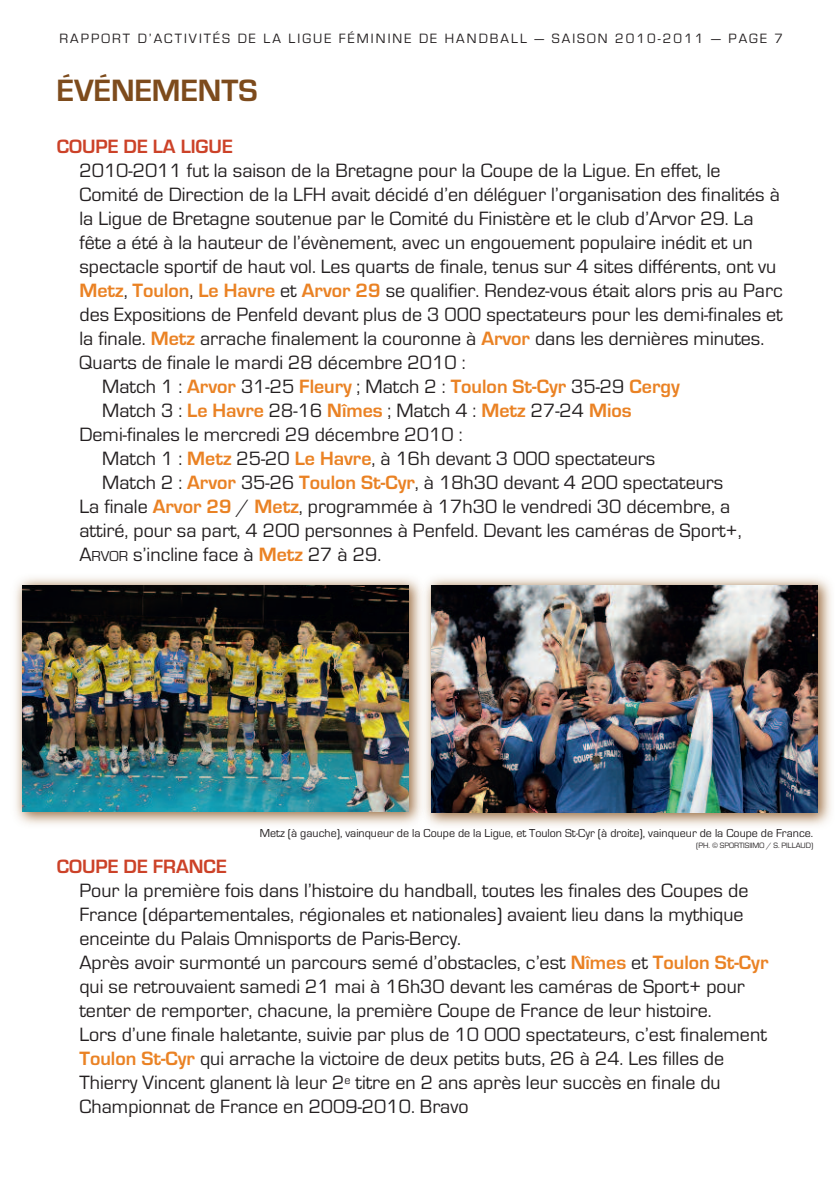
<style>
.page{position:relative;width:840px;height:1191px;background:#fff}
.page>*{position:absolute;margin:0;border:0;box-sizing:border-box;transform-origin:0 0}
.t1{font:700 32px "Eurostile";color:#7d4b1c}
.t2{font:20px/24px "Eurostile";color:#231f20}
.t3{font:700 20px "Eurostile";color:#ea8224}
.t4{font:700 20px "Eurostile";color:#cc4228}
.t5{font:14px "Eurostile";letter-spacing:.145em;color:#231f20}
.t6{font:12px "Eurostile";color:#231f20}
.t7{font:8px "Eurostile";color:#231f20}
.s1{font-weight:700;color:#ea8224}
.s2{font-weight:400;color:#231f20}
.s3{font-size:15px}
</style>
<div class="page">
<img style="left:15px;top:577px;width:816px;height:249px">
<img style="left:431px;top:585px;width:385px;height:227px">
<img style="left:23px;top:585px;width:385px;height:226px">
<p class="t5" style="left:59px;top:30px;width:725px">RAPPORT D’ACTIVITÉS DE LA LIGUE FÉMININE DE HANDBALL — SAISON 2010-2011 — PAGE 7</p>
<h1 class="t1" style="left:57px;top:71px;width:202px">ÉVÉNEMENTS</h1>
<p class="t4" style="left:57px;top:134px;width:177px">COUPE DE LA LIGUE</p>
<p class="t2" style="left:79px;top:158px;width:642px">2010-2011 fut la saison de la Bretagne pour la Coupe de la Ligue. En effet, le</p>
<p class="t2" style="left:79px;top:182px;width:701px">Comité de Direction de la LFH avait décidé d’en déléguer l’organisation des finalités à</p>
<p class="t2" style="left:79px;top:206px;width:675px">la Ligue de Bretagne soutenue par le Comité du Finistère et le club d’Arvor 29. La</p>
<p class="t2" style="left:79px;top:230px;width:674px">fête a été à la hauteur de l’évènement, avec un engouement populaire inédit et un</p>
<p class="t2" style="left:79px;top:254px;width:698px">spectacle sportif de haut vol. Les quarts de finale, tenus sur 4 sites différents, ont vu</p>
<p class="t2" style="left:79px;top:278px;width:704px"><span class="s1">Metz</span>, <span class="s1">Toulon</span>, <span class="s1">Le Havre</span> et <span class="s1">Arvor 29</span> se qualifier. Rendez-vous était alors pris au Parc</p>
<p class="t2" style="left:79px;top:302px;width:704px">des Expositions de Penfeld devant plus de 3 000 spectateurs pour les demi-finales et</p>
<p class="t2" style="left:79px;top:326px;width:686px">la finale. <span class="s1">Metz</span> arrache finalement la couronne à <span class="s1">Arvor</span> dans les dernières minutes.</p>
<p class="t2" style="left:79px;top:350px;width:387px">Quarts de finale le mardi 28 décembre 2010 :</p>
<p class="t3" style="left:102px;top:374px;width:578px"><span class="s2">Match 1 :</span> Arvor <span class="s2">31-25</span> Fleury <span class="s2">; Match 2 :</span> Toulon St-Cyr <span class="s2">35-29</span> Cergy</p>
<p class="t2" style="left:102px;top:398px;width:530px">Match 3 : <span class="s1">Le Havre</span> 28-16 <span class="s1">Nîmes</span> ; Match 4 : <span class="s1">Metz</span> 27-24 <span class="s1">Mios</span></p>
<p class="t2" style="left:79px;top:422px;width:384px">Demi-finales le mercredi 29 décembre 2010 :</p>
<p class="t2" style="left:102px;top:446px;width:554px">Match 1 : <span class="s1">Metz</span> 25-20 <span class="s1">Le Havre</span>, à 16h devant 3 000 spectateurs</p>
<p class="t2" style="left:102px;top:470px;width:622px">Match 2 : <span class="s1">Arvor</span> 35-26 <span class="s1">Toulon St-Cyr</span>, à 18h30 devant 4 200 spectateurs</p>
<p class="t2" style="left:79px;top:494px;width:652px">La finale <span class="s1">Arvor 29</span> / <span class="s1">Metz</span>, programmée à 17h30 le vendredi 30 décembre, a</p>
<p class="t2" style="left:79px;top:518px;width:663px">attiré, pour sa part, 4 200 personnes à Penfeld. Devant les caméras de Sport+,</p>
<p class="t2" style="left:79px;top:542px;width:303px">A<span class="s3">RVOR</span> s’incline face à <span class="s1">Metz</span> 27 à 29.</p>
<p class="t6" style="left:259px;top:825px;width:554px">Metz (à gauche), vainqueur de la Coupe de la Ligue, et Toulon St-Cyr (à droite), vainqueur de la Coupe de France.</p>
<p class="t7" style="left:695px;top:841px;width:118px">(PH. © SPORTISIIMO / S. PILLAUD)</p>
<p class="t4" style="left:57px;top:854px;width:171px">COUPE DE FRANCE</p>
<p class="t2" style="left:79px;top:878px;width:690px">Pour la première fois dans l’histoire du handball, toutes les finales des Coupes de France (départementales, régionales et nationales) avaient lieu dans la mythique enceinte du Palais Omnisports de Paris-Bercy.<br>Après avoir surmonté un parcours semé d’obstacles, c’est <span class="s1">Nîmes</span> et <span class="s1">Toulon St-Cyr </span>qui se retrouvaient samedi 21 mai à 16h30 devant les caméras de Sport+ pour tenter de remporter, chacune, la première Coupe de France de leur histoire.<br>Lors d’une finale haletante, suivie par plus de 10 000 spectateurs, c’est finalement <span class="s1">Toulon St-Cyr</span> qui arrache la victoire de deux petits buts, 26 à 24. Les filles de Thierry Vincent glanent là leur 2<sup>e</sup> titre en 2 ans après leur succès en finale du Championnat de France en 2009-2010. Bravo</p>
</div>
